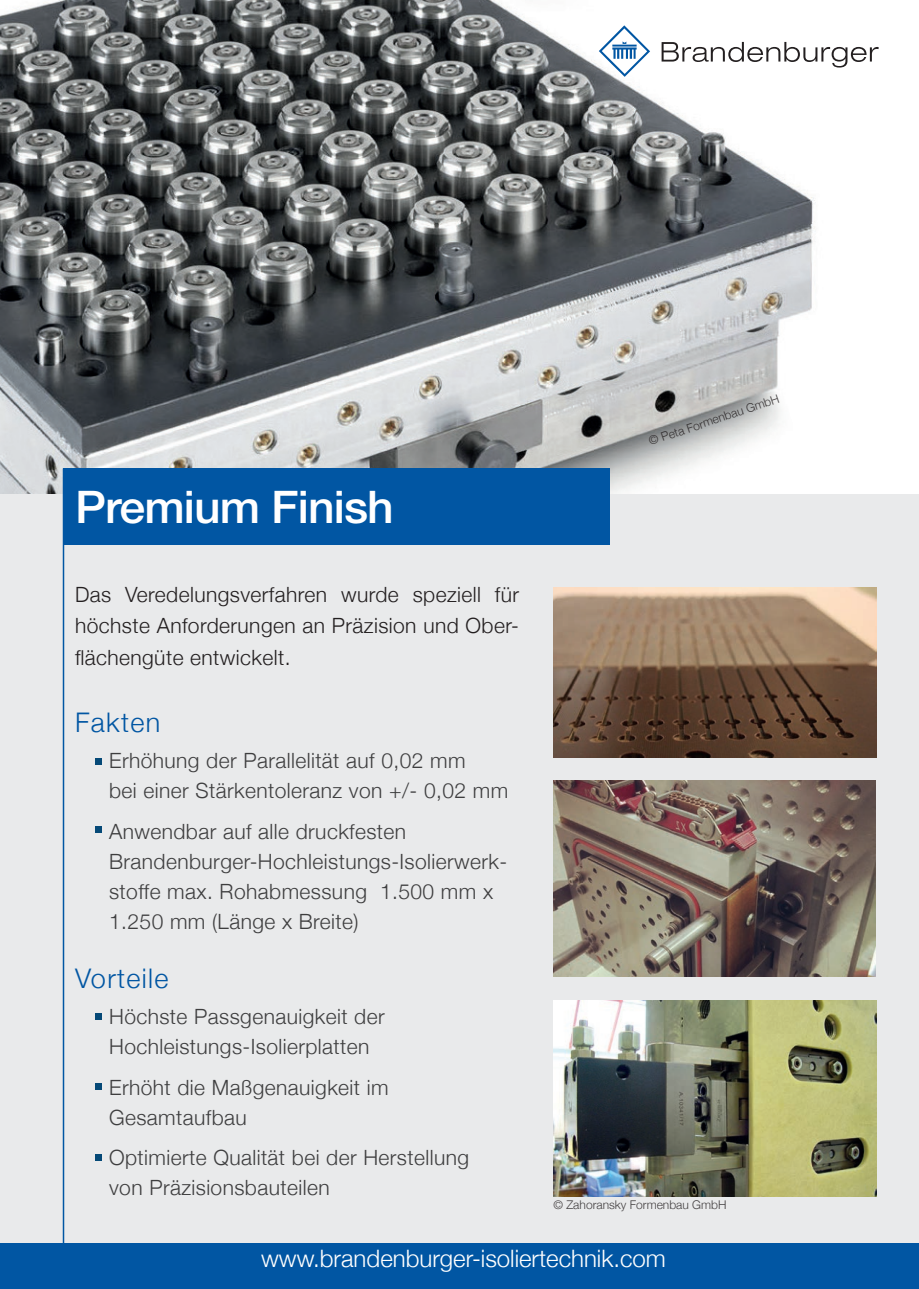
<style>
.page{position:relative;width:919px;height:1289px;background:#fff}
.page>*{position:absolute;margin:0;border:0;box-sizing:border-box;transform-origin:0 0}
.t1{font:500 45px "Helvetica Neue LT Std";letter-spacing:-.02em;color:#fff}
.t2{font:300 27px "Helvetica Neue";letter-spacing:.05em;color:#0156a3}
.t3{font:300 24px "Helvetica Neue";color:#fff}
.t4{font:300 21px/30px "Helvetica Neue";letter-spacing:.02em;color:#3e3e3f}
.t5{font:300 21px/31.5px "Helvetica Neue";letter-spacing:.02em;color:#231f20;text-align:justify}
.t6{font:300 12px "Helvetica Neue";color:#231f20}
</style>
<div class="page">
<div style="left:0;top:0;width:918px;height:1243px;background:#e9eaeb"></div>
<svg style="left:95px;top:758px;width:6px;height:6px"></svg>
<svg style="left:95px;top:826px;width:6px;height:6px"></svg>
<svg style="left:96px;top:1013px;width:6px;height:6px"></svg>
<svg style="left:96px;top:1083px;width:6px;height:6px"></svg>
<div style="left:96px;top:1153px;width:6px;height:7px;background:#054977"></div>
<img style="left:0;top:0;width:918px;height:493px">
<div style="left:587px;top:14px;width:303px;height:74px;background:#fff"></div>
<svg style="left:598px;top:25px;width:52px;height:52px"></svg>
<svg style="left:661px;top:42px;width:217px;height:26px"></svg>
<div style="left:0;top:1243px;width:918px;height:45px;background:#0156a3"></div>
<img style="left:553px;top:1000px;width:323px;height:196px">
<hr style="left:63px;top:468px;width:1px;height:804px;background:#0156a3">
<img style="left:553px;top:781px;width:322px;height:195px">
<div style="left:63px;top:468px;width:546px;height:77px;background:#0156a3"></div>
<img style="left:553px;top:587px;width:323px;height:170px">
<h1 class="t1" style="left:75px;top:480px;width:320px">Premium Finish</h1>
<p class="t5" style="left:75px;top:578px;width:445px">Das Veredelungsverfahren wurde speziell für höchste Anforderungen an Präzision und Ober&shy;flächengüte entwickelt.</p>
<p class="t2" style="left:75px;top:706px;width:87px">Fakten</p>
<p class="t4" style="left:109px;top:745px;width:400px">Erhöhung der Parallelität auf 0,02 mm<br>bei einer Stärkentoleranz von +/- 0,02 mm</p>
<p class="t4" style="left:109px;top:815px;width:399px">Anwendbar auf alle druckfesten Brandenburger-Hochleistungs-Isolierwerk&shy;stoffe max. Rohabmessung 1.500 mm x 1.250 mm (Länge x Breite)</p>
<p class="t2" style="left:75px;top:962px;width:95px">Vorteile</p>
<p class="t4" style="left:109px;top:1001px;width:277px">Höchste Passgenauigkeit der<br>Hochleistungs-Isolierplatten</p>
<p class="t4" style="left:109px;top:1071px;width:281px">Erhöht die Maßgenauigkeit im<br>Gesamtaufbau</p>
<p class="t4" style="left:109px;top:1141px;width:361px">Optimierte Qualität bei der Herstellung von Präzisionsbauteilen</p>
<p class="t6" style="left:646px;top:434px;width:138px;rotate:-18deg">© Peta Formenbau GmbH</p>
<p class="t6" style="left:553px;top:1197px;width:174px">© Zahoransky Formenbau GmbH</p>
<p class="t3" style="left:261px;top:1243px;width:406px">www.brandenburger-isoliertechnik.com</p>
</div>
